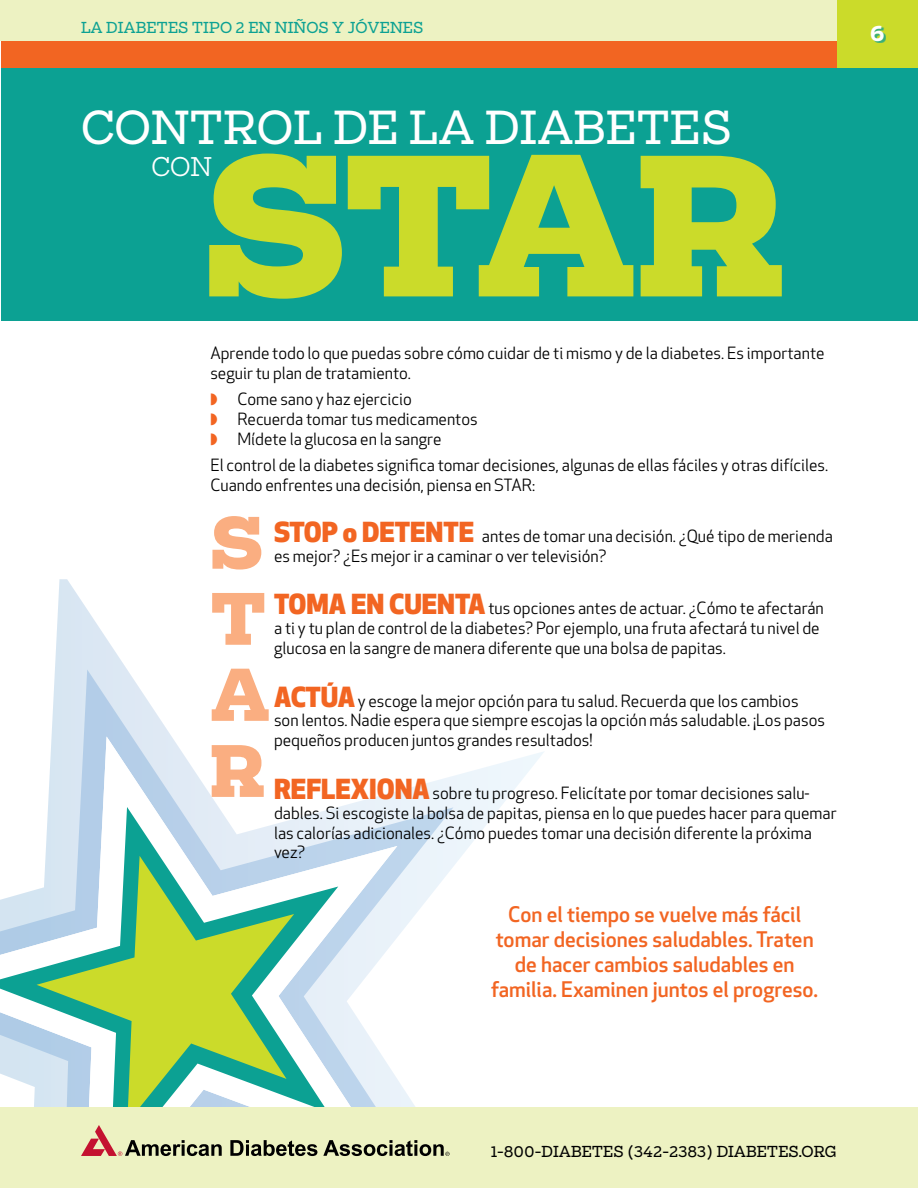
<style>
.page{position:relative;width:918px;height:1188px;background:#fff}
.page>*{position:absolute;margin:0;border:0;box-sizing:border-box;transform-origin:0 0}
.t1{font:800 189.75px "Boomer Serif";color:#cbdb2a}
.t2{font:800 69.9px/76.1px "Boomer Serif";color:#faae81;text-align:justify}
.t3{font:45px "Boomer Serif";color:#fff}
.t4{font:300 25.5px "Boomer Serif";color:#fff}
.t5{font:500 21px/25.2px "Apex New";color:#f26522;text-align:center}
.t6{font:700 21px "Boomer Serif";color:#fff}
.t7{font:16.5px/19.8px "Apex New";color:#000}
.t8{font:15px "Boomer Serif";color:#000}
.t9{font:15px "Boomer Serif";color:#0ca193}
.s1{color:#f26522}
.s2{font-weight:800;font-size:27px;color:#f26522}
</style>
<div class="page">
<div style="left:2px;top:63px;width:916px;height:258px;background:#0ca193"></div>
<svg style="left:55px;top:580px;width:489px;height:286px"></svg>
<svg style="left:51px;top:669px;width:402px;height:438px"></svg>
<svg style="left:48px;top:736px;width:349px;height:371px"></svg>
<svg style="left:0;top:807px;width:338px;height:300px"></svg>
<svg style="left:37px;top:856px;width:257px;height:251px"></svg>
<div style="left:1px;top:39px;width:836px;height:29px;background:#f26522"></div>
<div style="left:0;top:0;width:837px;height:40px;background:#edf2c2"></div>
<div style="left:0;top:1107px;width:918px;height:81px;background:#edf2c2"></div>
<div style="left:837px;top:0;width:81px;height:68px;background:#cbdb2a"></div>
<div style="left:873px;top:28px;width:13px;height:15px;background:#0ca193;opacity:.75"></div>
<svg style="left:230px;top:1140px;width:87px;height:16px"></svg>
<svg style="left:81px;top:1125px;width:141px;height:31px"></svg>
<svg style="left:323px;top:1140px;width:127px;height:16px"></svg>
<p class="t9" style="left:81px;top:18px;width:344px">LA DIABETES TIPO 2 EN NIÑOS Y JÓVENES</p>
<p class="t6" style="left:870px;top:20px;width:16px">6</p>
<h3 class="t3" style="left:81px;top:101px;width:652px">CONTROL DE LA DIABETES</h3>
<h3 class="t4" style="left:151px;top:152px;width:62px">CON</h3>
<h1 class="t1" style="left:204px;top:104px;width:583px">STAR</h1>
<p class="t7" style="left:210px;top:343px;width:616px">Aprende todo lo que puedas sobre cómo cuidar de ti mismo y de la diabetes. Es importante seguir tu plan de tratamiento.</p>
<p class="t7" style="left:210px;top:389px;width:269px"><span class="s1">◗◗</span> Come sano y haz ejercicio<br><span class="s1">◗◗</span> Recuerda tomar tus medicamentos <span class="s1">◗◗</span> Mídete la glucosa en la sangre</p>
<p class="t7" style="left:210px;top:455px;width:619px">El control de la diabetes significa tomar decisiones, algunas de ellas fáciles y otras difíciles.<br>Cuando enfrentes una decisión, piensa en STAR:</p>
<h2 class="t2" style="left:210px;top:504px;width:61px">S T A R</h2>
<p class="t7" style="left:274px;top:526px;width:560px"><span class="s2">STOP o DETENTE</span> antes de tomar una decisión. ¿Qué tipo de merienda es mejor? ¿Es mejor ir a caminar o ver televisión?</p>
<p class="t7" style="left:274px;top:599px;width:551px"><span class="s2">TOMA EN CUENTA</span> tus opciones antes de actuar. ¿Cómo te afectarán a ti y tu plan de control de la diabetes? Por ejemplo, una fruta afectará tu nivel de glucosa en la sangre de manera diferente que una bolsa de papitas.</p>
<p class="t7" style="left:274px;top:691px;width:552px"><span class="s2">ACTÚA</span> y escoge la mejor opción para tu salud. Recuerda que los cambios son lentos. Nadie espera que siempre escojas la opción más saludable. ¡Los pasos pequeños producen juntos grandes resultados!</p>
<p class="t7" style="left:274px;top:783px;width:564px"><span class="s2">REFLEXIONA</span> sobre tu progreso. Felicítate por tomar decisiones salu&shy;dables. Si escogiste la bolsa de papitas, piensa en lo que puedes hacer para quemar las calorías adicionales. ¿Cómo puedes tomar una decisión diferente la próxima vez?</p>
<p class="t5" style="left:491px;top:901px;width:329px">Con el tiempo se vuelve más fácil tomar decisiones saludables. Traten de hacer cambios saludables en familia. Examinen juntos el progreso.</p>
<p class="t8" style="left:491px;top:1143px;width:238px">1-800-DIABETES (342-2383) DIABETES</p>
<p class="t8" style="left:798px;top:1143px;width:40px">.ORG</p>
</div>
